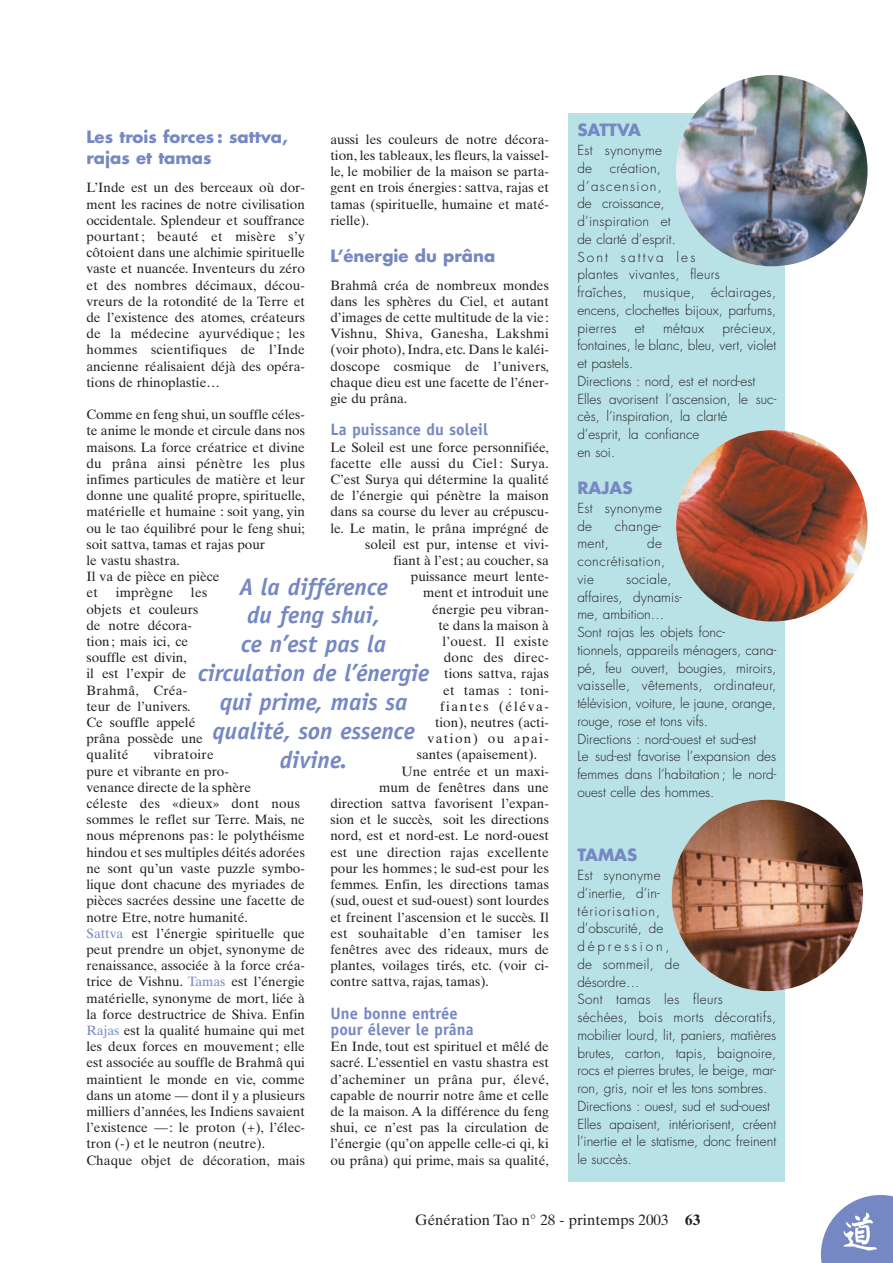
<style>
.page{position:relative;width:893px;height:1263px;background:#fff}
.page>*{position:absolute;margin:0;border:0;box-sizing:border-box;transform-origin:0 0}
.t1{font:italic 700 24px/28.8px "Officina Sans";color:#7688c3;text-align:center}
.t2{font:700 16.5px/21.5px "Futura";color:#7688c3}
.t3{font:700 16.5px/16.2px "Officina Sans";color:#7688c3}
.t4{font:15px "Times Ten";color:#231f20}
.t5{font:13.5px/16.2px "Times Ten";color:#231f20;text-align:justify}
.t6{font:300 13.5px/17.7px "Futura";color:#231f20}
.t7{font:300 13.5px/17.7px "Futura";letter-spacing:.025em;color:#231f20}
.t8{font:13.5px "Times Ten";letter-spacing:.02em;color:#231f20}
.t9{font:300 13.5px/17.7px "Futura";letter-spacing:.04em;color:#231f20}
.t10{font:13.5px "Times Ten";letter-spacing:.12em;color:#231f20}
.t11{font:13.5px "Times Ten";letter-spacing:.105em;color:#231f20}
.s1{color:#7688c3}
.s2{font-weight:700}
</style>
<div class="page">
<svg style="left:568px;top:75px;width:325px;height:1188px"></svg>
<p class="t2" style="left:86px;top:127px;width:203px">Les trois forces : sattva, rajas et tamas</p>
<p class="t5" style="left:86px;top:181px;width:220px">L’Inde est un des berceaux où dor&shy;ment les racines de notre civilisation occidentale. Splendeur et souffrance pourtant ; beauté et misère s’y côtoient dans une alchimie spirituelle vaste et nuancée. Inventeurs du zéro et des nombres décimaux, décou&shy;vreurs de la rotondité de la Terre et de l’existence des atomes, créateurs de la médecine ayurvédique ; les hommes scientifiques de l’Inde ancienne réalisaient déjà des opéra&shy;tions de rhinoplastie…</p>
<p class="t5" style="left:86px;top:408px;width:220px;text-align:left">Comme en feng shui, un souffle céles&shy;te anime le monde et circule dans nos maisons. La force créatrice et divine du prâna ainsi pénètre les plus infimes particules de matière et leur donne une qualité propre, spirituelle, matérielle et humaine : soit yang, yin ou le tao équilibré pour le feng shui; soit sattva, tamas et rajas pour<br>le vastu shastra.<br>Il va de pièce en pièce<br>et</p>
<p class="t5" style="left:330px;top:132px;width:220px">aussi les couleurs de notre décora&shy;tion, les tableaux, les fleurs, la vaissel&shy;le, le mobilier de la maison se parta&shy;gent en trois énergies : sattva, rajas et tamas (spirituelle, humaine et maté&shy;rielle).</p>
<p class="t2" style="left:330px;top:246px;width:166px">L’énergie du prâna</p>
<p class="t5" style="left:330px;top:278px;width:220px">Brahmâ créa de nombreux mondes dans les sphères du Ciel, et autant d’images de cette multitude de la vie :<br>Vishnu, Shiva, Ganesha, Lakshmi (voir photo), Indra, etc. Dans le kaléi&shy;doscope cosmique de l’univers, chaque dieu est une facette de l’éner&shy;gie du prâna.</p>
<p class="t3" style="left:330px;top:423px;width:159px">La puissance du soleil</p>
<p class="t5" style="left:330px;top:440px;width:220px">Le Soleil est une force personnifiée,</p>
<p class="t5" style="left:330px;top:456px;width:220px">facette elle aussi du Ciel : Surya.</p>
<p class="t5" style="left:330px;top:473px;width:220px">C’est Surya qui détermine la qualité</p>
<p class="t5" style="left:330px;top:489px;width:220px">de l’énergie qui pénètre la maison</p>
<p class="t5" style="left:330px;top:505px;width:220px">dans sa course du lever au crépuscu-</p>
<p class="t5" style="left:330px;top:521px;width:220px">le. Le matin, le prâna imprégné de</p>
<p class="t5" style="left:365px;top:537px;width:185px">soleil est pur, intense et vivi-</p>
<p class="t5" style="left:393px;top:554px;width:157px">fiant à l’est ; au coucher, sa</p>
<p class="t5" style="left:411px;top:570px;width:140px">puissance meurt lente-</p>
<p class="t5" style="left:423px;top:586px;width:127px">ment et introduit une</p>
<p class="t5" style="left:432px;top:602px;width:118px">énergie peu vibran-</p>
<p class="t5" style="left:438px;top:618px;width:112px">te dans la maison à</p>
<p class="t8" style="left:442px;top:636px;width:108px">l’ouest. Il existe</p>
<p class="t8" style="left:444px;top:652px;width:107px">donc des direc-</p>
<p class="t5" style="left:444px;top:667px;width:106px">tions sattva, rajas</p>
<p class="t8" style="left:443px;top:685px;width:107px">et tamas : toni-</p>
<p class="t10" style="left:440px;top:701px;width:110px">fiantes (éléva-</p>
<p class="t5" style="left:435px;top:716px;width:115px">tion), neutres (acti-</p>
<p class="t11" style="left:427px;top:733px;width:123px">vation) ou apai-</p>
<p class="t5" style="left:417px;top:748px;width:122px">santes (apaisement).</p>
<p class="t5" style="left:401px;top:764px;width:149px">Une entrée et un maxi-</p>
<p class="t5" style="left:379px;top:780px;width:171px">mum de fenêtres dans une</p>
<p class="t5" style="left:330px;top:797px;width:220px">direction sattva favorisent l’expan-</p>
<p class="t5" style="left:330px;top:813px;width:220px">sion et le succès, soit les directions</p>
<p class="t5" style="left:330px;top:829px;width:220px">nord, est et nord-est. Le nord-ouest</p>
<p class="t8" style="left:330px;top:847px;width:220px">est une direction rajas excellente</p>
<p class="t5" style="left:330px;top:861px;width:220px">pour les hommes ; le sud-est pour les</p>
<p class="t5" style="left:330px;top:878px;width:220px">femmes. Enfin, les directions tamas</p>
<p class="t5" style="left:330px;top:894px;width:220px">(sud, ouest et sud-ouest) sont lourdes</p>
<p class="t5" style="left:330px;top:910px;width:220px">et freinent l’ascension et le succès. Il</p>
<p class="t8" style="left:330px;top:928px;width:220px">est souhaitable d’en tamiser les</p>
<p class="t5" style="left:330px;top:942px;width:220px">fenêtres avec des rideaux, murs de</p>
<p class="t5" style="left:330px;top:959px;width:220px">plantes, voilages tirés, etc. (voir ci-</p>
<p class="t5" style="left:330px;top:975px;width:160px">contre sattva, rajas, tamas).</p>
<p class="t3" style="left:330px;top:1006px;width:145px">Une bonne entrée pour élever le prâna</p>
<p class="t5" style="left:330px;top:1040px;width:220px">En Inde, tout est spirituel et mêlé de sacré. L’essentiel en vastu shastra est d’acheminer un prâna pur, élevé, capable de nourrir notre âme et celle de la maison. A la différence du feng shui, ce n’est pas la circulation de l’énergie (qu’on appelle celle-ci qi, ki ou prâna) qui prime, mais sa qualité,</p>
<p class="t1" style="left:198px;top:574px;width:233px">A la différence<br>du feng shui,<br>ce n’est pas la circulation de l’énergie qui prime, mais sa qualité, son essence divine.</p>
<p class="t5" style="left:86px;top:586px;width:122px;text-align:left;text-indent:104px">les objets et couleurs de notre décora&shy;tion ; mais ici, ce souffle est divin,<br>il est l’expir de<br>Brahmâ, Créa&shy;teur de l’univers.<br>Ce souffle appelé prâna possède une qualité</p>
<p class="t8" style="left:116px;top:588px;width:59px">imprègne</p>
<p class="t5" style="left:86px;top:748px;width:220px;text-align:left;text-indent:67px">vibratoire<br>pure et vibrante en pro-<br>venance directe de la sphère<br>céleste des «dieux» dont nous sommes le reflet sur Terre. Mais, ne nous méprenons pas : le polythéisme hindou et ses multiples déités adorées ne sont qu’un vaste puzzle symbo&shy;lique dont chacune des myriades de pièces sacrées dessine une facette de notre Etre, notre humanité.<br><span class="s1">Sattva</span> est l’énergie spirituelle que peut prendre un objet, synonyme de renaissance, associée à la force créa&shy;trice de Vishnu. <span class="s1">Tamas</span> est l’énergie matérielle, synonyme de mort, liée à la force destructrice de Shiva. Enfin <span class="s1">Rajas</span> est la qualité humaine qui met les deux forces en mouvement ; elle est associée au souffle de Brahmâ qui maintient le monde en vie, comme dans un atome — dont il y a plusieurs milliers d’années, les Indiens savaient l’existence — : le proton (+), l’élec&shy;tron (-) et le neutron (neutre).<br>Chaque objet de décoration, mais</p>
<p class="t2" style="left:577px;top:121px;width:65px">SATTVA</p>
<p class="t7" style="left:577px;top:143px;width:86px">Est synonyme de</p>
<p class="t7" style="left:577px;top:160px;width:200px;text-indent:32px">création,<br>d’ascension,<br>de croissance,<br>d’inspiration et<br>de clarté d’esprit.<br>Sont sattva les<br>plantes vivantes, fleurs<br>fraîches, musique, éclairages, encens, clochettes bijoux, parfums, pierres</p>
<p class="t6" style="left:577px;top:320px;width:200px;text-indent:145px">précieux, fontaines, le blanc, bleu, vert, violet et pastels.<br>Directions : nord, est et nord-est<br>Elles avorisent l’ascension, le suc&shy;cès, l’inspiration, la clarté<br>d’esprit, la confiance<br>en soi.</p>
<p class="t2" style="left:577px;top:478px;width:57px">RAJAS</p>
<p class="t7" style="left:577px;top:500px;width:86px">Est synonyme de</p>
<p class="t6" style="left:635px;top:320px;width:12px">et</p>
<p class="t6" style="left:663px;top:320px;width:43px">métaux</p>
<p class="t6" style="left:615px;top:518px;width:48px">change-</p>
<p class="t9" style="left:577px;top:536px;width:89px;text-indent:70px">de concrétisation, vie</p>
<p class="t6" style="left:577px;top:536px;width:33px">ment,</p>
<p class="t6" style="left:577px;top:571px;width:200px;text-indent:49px">sociale,<br>affaires, dynamis-<br>me, ambition…<br>Sont rajas les objets fonc-<br>tionnels, appareils ménagers, cana&shy;pé, feu ouvert, bougies, miroirs, vaisselle, vêtements, ordinateur, télévision, voiture, le jaune, orange, rouge, rose et tons vifs.<br>Directions : nord-ouest et sud-est<br>Le sud-est favorise l’expansion des femmes dans l’habitation ; le nord&shy;ouest celle des hommes.</p>
<p class="t2" style="left:577px;top:846px;width:61px">TAMAS</p>
<p class="t6" style="left:577px;top:867px;width:200px">Est synonyme<br>d’inertie, d’in-<br>tériorisation,<br>d’obscurité, de<br>dépression,<br>de sommeil, de<br>désordre…<br>Sont tamas les fleurs séchées, bois morts décoratifs, mobilier lourd, lit, paniers, matières brutes, carton, tapis, baignoire, rocs et pierres brutes, le beige, mar&shy;ron, gris, noir et les tons sombres.<br>Directions : ouest, sud et sud-ouest<br>Elles apaisent, intériorisent, créent l’inertie et le statisme, donc freinent le succès.</p>
<p class="t4" style="left:415px;top:1214px;width:286px">Génération Tao n° 28 - printemps 2003 <span class="s2">63</span></p>
</div>
